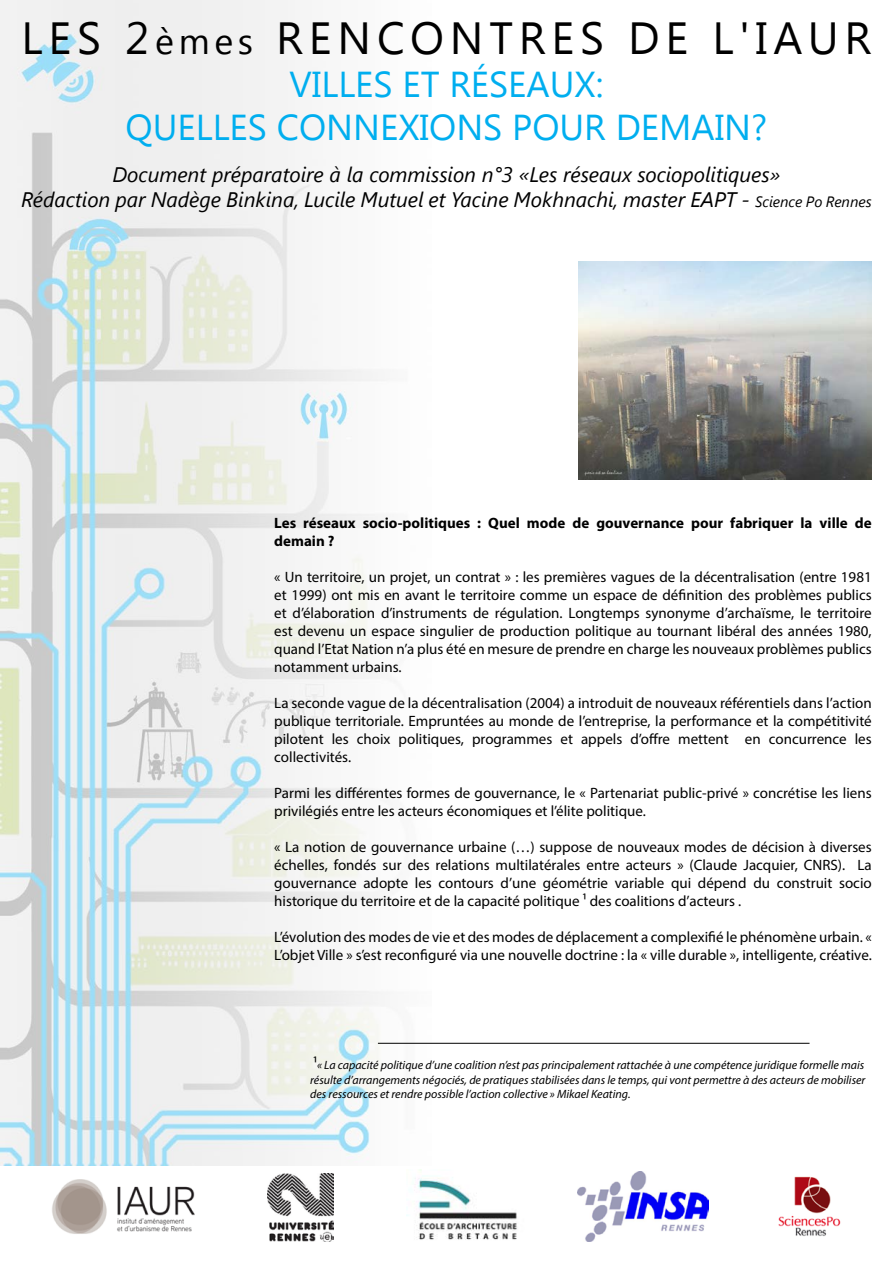
<style>
.page{position:relative;width:893px;height:1263px;background:#fff}
.page>*{position:absolute;margin:0;border:0;box-sizing:border-box;transform-origin:0 0}
.t1{font:45px "Segoe UI";letter-spacing:.13em;color:#000}
.t2{font:36px/43.2px "Segoe UI";color:#00aeef;text-align:center}
.t3{font:italic 21px/25.2px "Segoe UI";color:#000;text-align:center}
.t4{font:15px/18px "Myriad Pro";color:#000;text-align:justify}
.t5{font:700 15px/18px "Myriad Pro";color:#000}
.t6{font:italic 12px/14.4px "Myriad Pro";color:#000;text-align:justify}
.s1{font-size:36px}
.s2{font-size:15px}
.s3{font-style:normal;font-size:15px}
</style>
<div class="page">
<img style="left:0;top:0;width:432px;height:1165px">
<img style="left:52px;top:1179px;width:143px;height:55px">
<img style="left:267px;top:1173px;width:67px;height:69px">
<img style="left:406px;top:1169px;width:111px;height:71px">
<img style="left:577px;top:1171px;width:132px;height:71px">
<img style="left:778px;top:1176px;width:63px;height:60px">
<img style="left:579px;top:262px;width:293px;height:217px">
<hr style="left:378px;top:1043px;width:431px;height:1px;background:#000">
<h1 class="t1" style="left:22px;top:7px;width:851px">LES 2<span class="s1">èmes</span> RENCONTRES DE L'IAUR</h1>
<h2 class="t2" style="left:126px;top:61px;width:643px">VILLES ET RÉSEAUX:<br>QUELLES CONNEXIONS POUR DEMAIN?</h2>
<h3 class="t3" style="left:21px;top:161px;width:852px">Document préparatoire à la commission n°3 «Les réseaux sociopolitiques»<br>Rédaction par Nadège Binkina, Lucile Mutuel et Yacine Mokhnachi, master EAPT - <span class="s2">Science Po Rennes</span></h3>
<p class="t5" style="left:274px;top:514px;width:599px">Les réseaux socio-politiques : Quel mode de gouvernance pour fabriquer la ville de demain ?</p>
<p class="t4" style="left:274px;top:568px;width:599px">« Un territoire, un projet, un contrat » : les premières vagues de la décentralisation (entre 1981 et 1999) ont mis en avant le territoire comme un espace de définition des problèmes publics et d’élaboration d’instruments de régulation. Longtemps synonyme d’archaïsme, le territoire est devenu un espace singulier de production politique au tournant libéral des années 1980, quand l’Etat Nation n’a plus été en mesure de prendre en charge les nouveaux problèmes publics notamment urbains.</p>
<p class="t4" style="left:274px;top:694px;width:599px">La seconde vague de la décentralisation (2004) a introduit de nouveaux référentiels dans l’action publique territoriale. Empruntées au monde de l’entreprise, la performance et la compétitivité pilotent les choix politiques, programmes et appels d’offre mettent en concurrence les collectivités.</p>
<p class="t4" style="left:274px;top:784px;width:599px">Parmi les différentes formes de gouvernance, le « Partenariat public-privé » concrétise les liens privilégiés entre les acteurs économiques et l’élite politique.</p>
<p class="t4" style="left:274px;top:838px;width:599px">« La notion de gouvernance urbaine (…) suppose de nouveaux modes de décision à diverses échelles, fondés sur des relations multilatérales entre acteurs » (Claude Jacquier, CNRS). La gouvernance adopte les contours d’une géométrie variable qui dépend du construit socio historique du territoire et de la capacité politique 1 des coalitions d’acteurs .</p>
<p class="t4" style="left:274px;top:928px;width:599px">L’évolution des modes de vie et des modes de déplacement a complexifié le phénomène urbain. «<br>L’objet Ville » s’est reconfiguré via une nouvelle doctrine : la « ville durable », intelligente, créative.</p>
<p class="t6" style="left:310px;top:1058px;width:557px"><span class="s3">1</span>« La capacité politique d’une coalition n’est pas principalement rattachée à une compétence juridique formelle mais résulte d’arrangements négociés, de pratiques stabilisées dans le temps, qui vont permettre à des acteurs de mobiliser des ressources et rendre possible l’action collective » Mikael Keating.</p>
</div>
